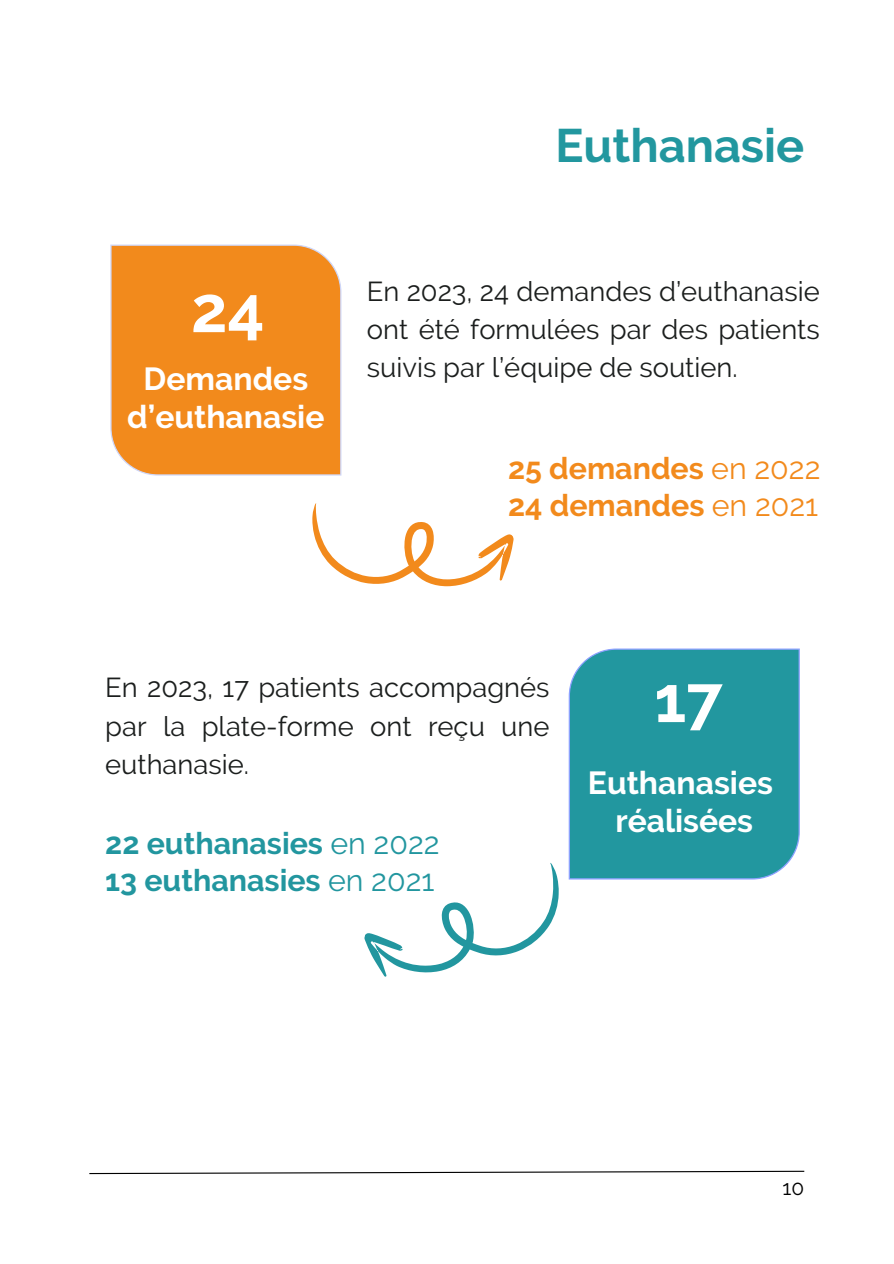
<style>
.page{position:relative;width:894px;height:1264px;background:#fff}
.page>*{position:absolute;margin:0;border:0;box-sizing:border-box;transform-origin:0 0}
.t1{font:700 64.8px "Raleway";color:#fff}
.t2{font:700 46.8px "Raleway";color:#22979f}
.t3{font:700 31.8px/38.2px "Raleway";color:#fff;text-align:center}
.t4{font:700 30.3px/37.2px "Raleway";color:#22969f}
.t5{font:700 30.3px/37.2px "Raleway";color:#f28a1c}
.t6{font:27.3px/38.2px "Raleway";color:#1b1e1d;text-align:justify}
.t7{font:20.85px "Raleway";color:#000}
.s1{font-weight:400}
</style>
<div class="page">
<svg style="left:89px;top:1170px;width:716px;height:4px"></svg>
<div style="left:110px;top:244px;width:231px;height:231px;background:#f28a1c"></div>
<div style="left:568px;top:648px;width:231px;height:231px;background:#22979f"></div>
<svg style="left:299px;top:430px;width:215px;height:157px"></svg>
<svg style="left:364px;top:862px;width:195px;height:115px"></svg>
<h2 class="t2" style="left:555px;top:118px;width:250px">Euthanasie</h2>
<h1 class="t1" style="left:191px;top:271px;width:75px">24</h1>
<p class="t3" style="left:127px;top:359px;width:199px">Demandes d’euthanasie</p>
<p class="t6" style="left:367px;top:272px;width:454px">En 2023, 24 demandes d’euthanasie ont été formulées par des patients suivis par l’équipe de soutien.</p>
<p class="t5" style="left:508px;top:449px;width:314px">25 demandes <span class="s1">en 2022<br></span>24 demandes <span class="s1">en 2021</span></p>
<p class="t6" style="left:105px;top:668px;width:445px">En 2023, 17 patients accompagnés par la plate-forme ont reçu une euthanasie.</p>
<p class="t4" style="left:105px;top:825px;width:336px">22 euthanasies <span class="s1">en 2022<br></span>13 euthanasies <span class="s1">en 2021</span></p>
<h1 class="t1" style="left:654px;top:661px;width:70px">17</h1>
<p class="t3" style="left:587px;top:763px;width:186px">Euthanasies réalisées</p>
<p class="t7" style="left:782px;top:1175px;width:23px">10</p>
</div>
